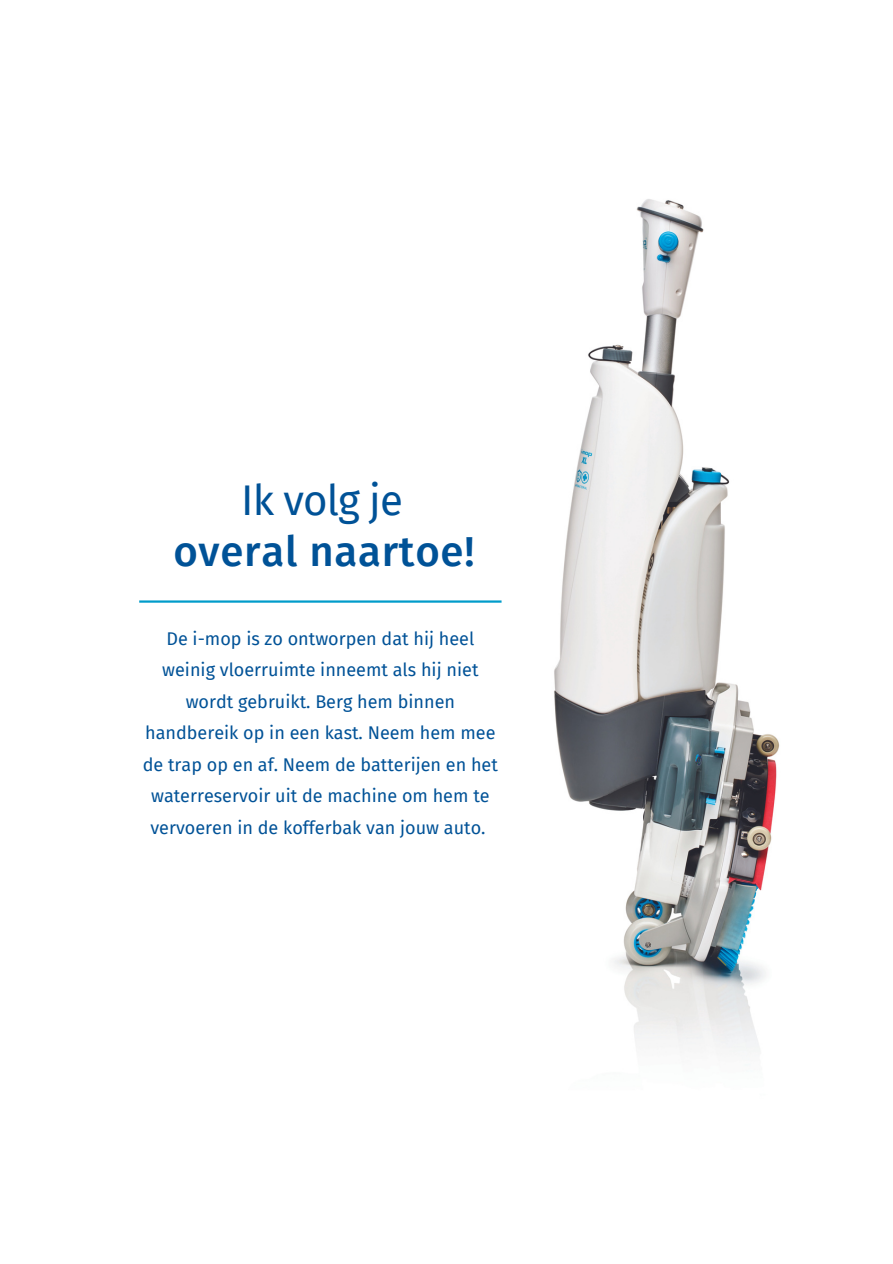
<style>
.page{position:relative;width:893px;height:1264px;background:#fff}
.page>*{position:absolute;margin:0;border:0;box-sizing:border-box;transform-origin:0 0}
.t1{font:500 42px "Fira Sans";letter-spacing:.015em;color:#005297}
.t2{font:42px "Fira Sans";letter-spacing:-.02em;color:#005297}
.t3{font:18px/31.5px "Fira Sans";color:#005297;text-align:center}
</style>
<div class="page">
<img style="left:301px;top:199px;width:479px;height:853px">
<hr style="left:139px;top:600px;width:362px;height:2px;background:#009cca">
<h1 class="t2" style="left:241px;top:476px;width:163px">Ik volg je</h1>
<h1 class="t1" style="left:173px;top:526px;width:302px">overal naartoe!</h1>
<p class="t3" style="left:143px;top:622px;width:356px">De i-mop is zo ontworpen dat hij heel weinig vloerruimte inneemt als hij niet wordt gebruikt. Berg hem binnen handbereik op in een kast. Neem hem mee de trap op en af. Neem de batterijen en het waterreservoir uit de machine om hem te vervoeren in de kofferbak van jouw auto.</p>
</div>
